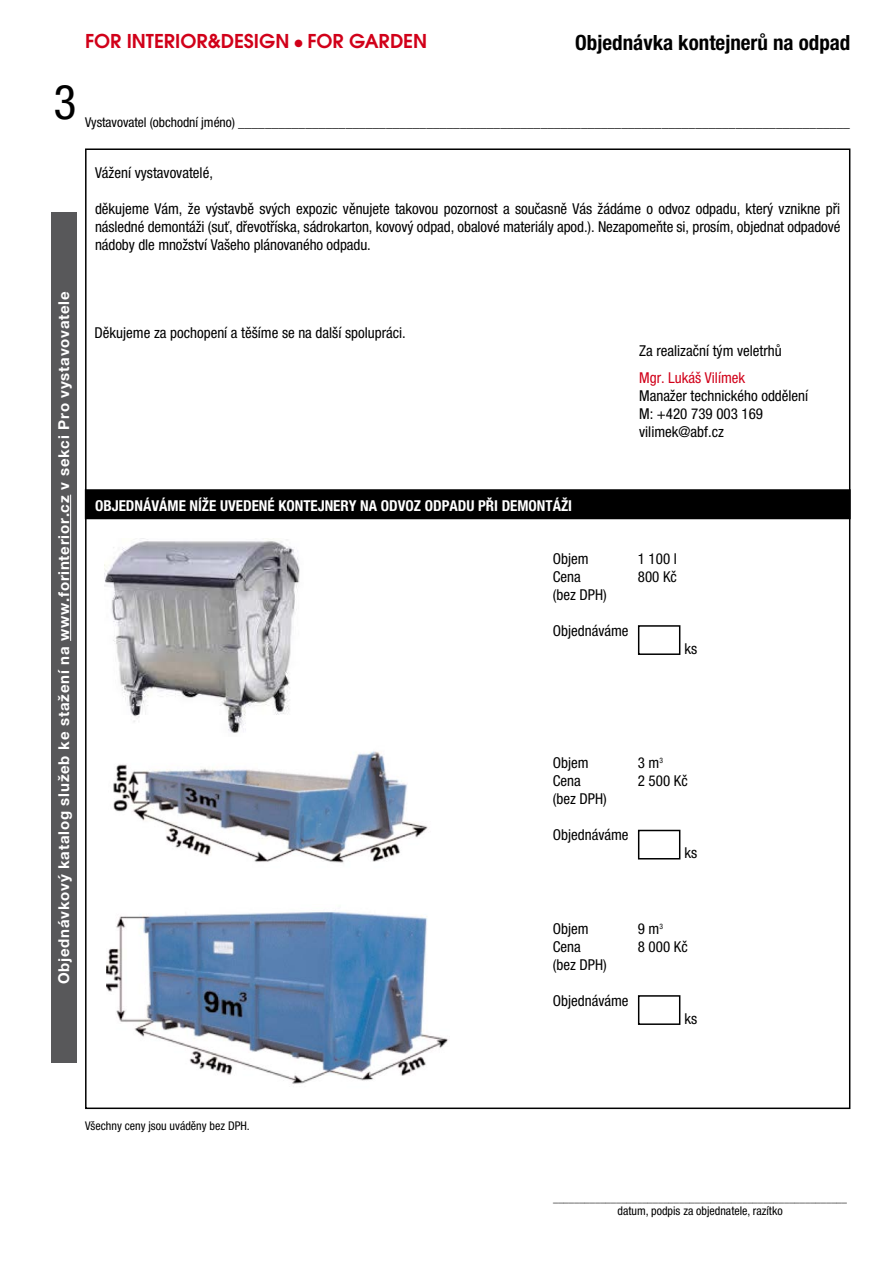
<style>
.page{position:relative;width:893px;height:1263px;background:#fff}
.page>*{position:absolute;margin:0;border:0;box-sizing:border-box;transform-origin:0 0}
.t1{font:condensed 48px "Helvetica Neue LT Pro";color:#000}
.t2{font:21px "Avant Gar Got Itc TOT Dem";color:#d10019}
.t3{font:700 condensed 21px "Helvetica Neue LT Pro";color:#000}
.t4{font:condensed 15px/18px "Helvetica Neue LT Pro";color:#000;text-align:justify}
.t5{font:700 15px "Helvetica Neue LT Pro";letter-spacing:.05em;color:#fff}
.t6{font:700 condensed 15px "Helvetica Neue LT Pro";color:#fff}
.t7{font:condensed 15px "Helvetica Neue LT Pro";color:#d10019}
.t8{font:condensed 13.5px "Helvetica Neue LT Pro";color:#000}
.t9{font:condensed 12px "Helvetica Neue LT Pro";color:#000}
.t10{font:condensed 10.5px "Helvetica Neue LT Pro";color:#000}
</style>
<div class="page">
<div style="left:51px;top:213px;width:26px;height:850px;background:#58585a"></div>
<hr style="left:70px;top:495px;width:1px;height:146px;background:#fff">
<div style="left:85px;top:489px;width:766px;height:30px;background:#000"></div>
<img style="left:113px;top:751px;width:315px;height:112px">
<img style="left:106px;top:912px;width:342px;height:172px">
<div style="left:638px;top:830px;width:42px;height:29px;border:2px solid #000"></div>
<div style="left:638px;top:995px;width:42px;height:30px;border:2px solid #000"></div>
<img style="left:104px;top:538px;width:196px;height:195px">
<div style="left:638px;top:625px;width:42px;height:30px;border:2px solid #000"></div>
<h2 class="t2" style="left:85px;top:29px;width:343px">FOR INTERIOR&amp;DESIGN ● FOR GARDEN</h2>
<h2 class="t3" style="left:575px;top:29px;width:277px">Objednávka kontejnerů na odpad</h2>
<h1 class="t1" style="left:53px;top:75px;width:25px">3</h1>
<p class="t8" style="left:85px;top:114px;width:766px">Vystavovatel (obchodní jméno) ___________________________________________________________________________________________</p>
<p class="t4" style="left:95px;top:163px;width:119px">Vážení vystavovatelé,</p>
<p class="t4" style="left:95px;top:199px;width:747px">děkujeme Vám, že výstavbě svých expozic věnujete takovou pozornost a současně Vás žádáme o odvoz odpadu, který vznikne při následné demontáži (suť, dřevotříska, sádrokarton, kovový odpad, obalové materiály apod.). Nezapomeňte si, prosím, objednat odpadové nádoby dle množství Vašeho plánovaného odpadu.</p>
<p class="t5" style="left:55px;top:984px;width:694px;rotate:-90deg">Objednávkový katalog služeb ke stažení na www.forinterior.cz v sekci Pro vystavovatele</p>
<p class="t4" style="left:95px;top:323px;width:313px">Děkujeme za pochopení a těšíme se na další spolupráci.</p>
<p class="t6" style="left:95px;top:496px;width:479px">OBJEDNÁVÁME NÍŽE UVEDENÉ KONTEJNERY NA ODVOZ ODPADU PŘI DEMONTÁŽI</p>
<p class="t4" style="left:639px;top:341px;width:144px">Za realizační tým veletrhů</p>
<p class="t7" style="left:639px;top:369px;width:108px">Mgr. Lukáš Vilímek</p>
<p class="t4" style="left:639px;top:386px;width:171px;text-align:left">Manažer technického oddělení<br>M: +420 739 003 169 vilimek@abf.cz</p>
<p class="t4" style="left:553px;top:549px;width:37px">Objem</p>
<p class="t4" style="left:638px;top:549px;width:41px">1 100 l</p>
<p class="t4" style="left:553px;top:567px;width:30px">Cena</p>
<p class="t4" style="left:638px;top:567px;width:41px">800 Kč</p>
<p class="t4" style="left:553px;top:585px;width:55px">(bez DPH)</p>
<p class="t4" style="left:553px;top:621px;width:77px">Objednáváme</p>
<p class="t4" style="left:685px;top:639px;width:14px">ks</p>
<p class="t4" style="left:553px;top:754px;width:37px">Objem</p>
<p class="t4" style="left:638px;top:754px;width:27px">3 m<sup>3</sup></p>
<p class="t4" style="left:553px;top:772px;width:30px">Cena</p>
<p class="t4" style="left:638px;top:772px;width:51px">2 500 Kč</p>
<p class="t4" style="left:553px;top:790px;width:55px">(bez DPH)</p>
<p class="t4" style="left:553px;top:826px;width:77px">Objednáváme</p>
<p class="t4" style="left:685px;top:844px;width:14px">ks</p>
<p class="t4" style="left:553px;top:919px;width:37px">Objem</p>
<p class="t4" style="left:638px;top:919px;width:27px">9 m<sup>3</sup></p>
<p class="t4" style="left:553px;top:937px;width:30px">Cena</p>
<p class="t4" style="left:638px;top:937px;width:51px">8 000 Kč</p>
<p class="t4" style="left:553px;top:955px;width:55px">(bez DPH)</p>
<p class="t4" style="left:553px;top:991px;width:77px">Objednáváme</p>
<p class="t4" style="left:685px;top:1009px;width:14px">ks</p>
<p class="t9" style="left:85px;top:1119px;width:166px">Všechny ceny jsou uváděny bez DPH.</p>
<p class="t10" style="left:553px;top:1192px;width:295px">________________________________________________________</p>
<p class="t9" style="left:617px;top:1204px;width:167px">datum, podpis za objednatele, razítko</p>
</div>
